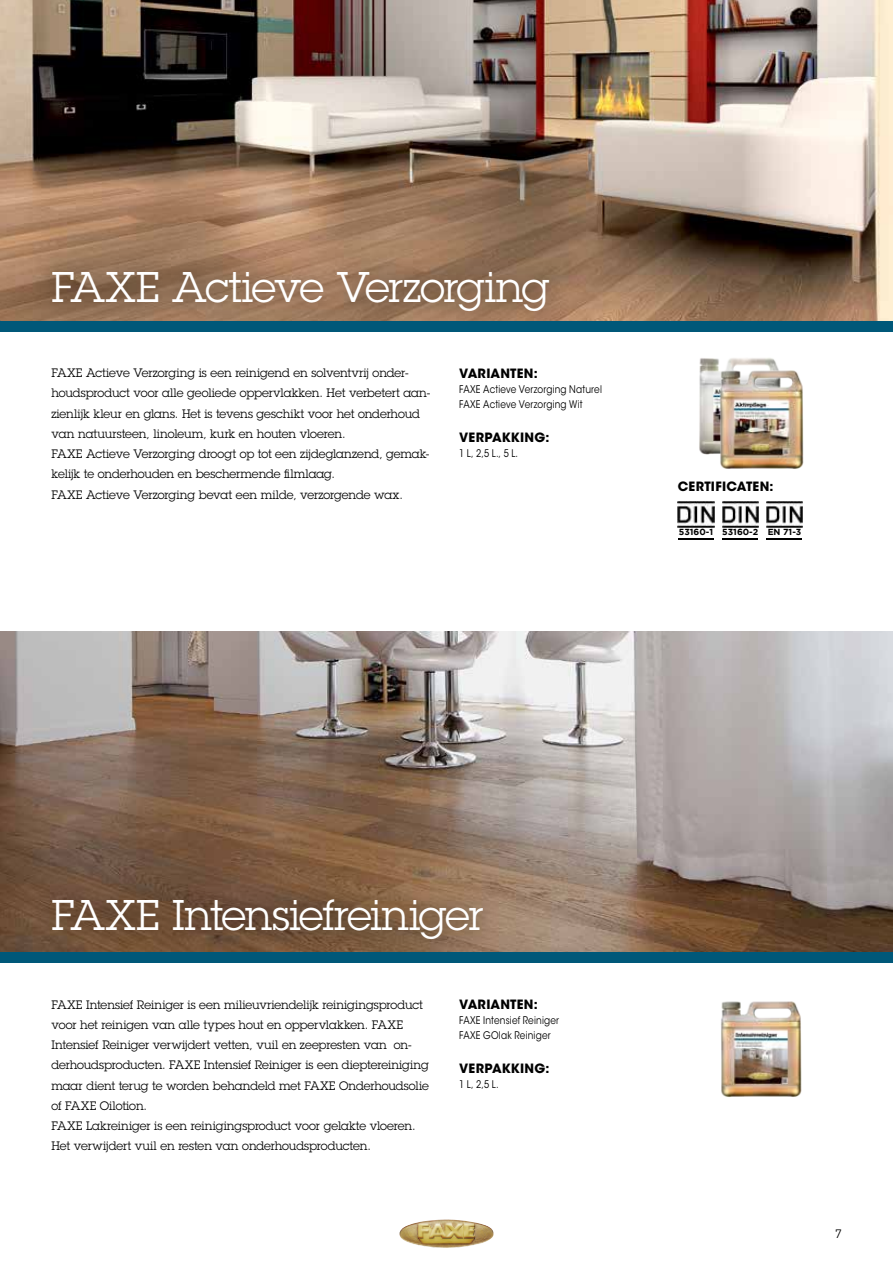
<style>
.page{position:relative;width:893px;height:1263px;background:#fff}
.page>*{position:absolute;margin:0;border:0;box-sizing:border-box;transform-origin:0 0}
.t1{font:42px "Lubalin Graph Std";letter-spacing:-.025em;color:#fff}
.t2{font:700 12.75px "ITC Avant Garde Std";letter-spacing:.01em;color:#000}
.t3{font:12px/20.2px "Lubalin Graph Std";letter-spacing:-.005em;color:#000}
.t4{font:10.5px/15px "ITC Avant Garde Std";letter-spacing:.02em;color:#000;scale:.85 1}
.t5{font:700 8.85px "Gotham";color:#000}
</style>
<div class="page">
<img style="left:0;top:631px;width:893px;height:321px">
<img style="left:0;top:0;width:893px;height:321px">
<img style="left:721px;top:1001px;width:81px;height:96px">
<div style="left:31px;top:248px;width:539px;height:85px;background:#000;opacity:.6"></div>
<div style="left:31px;top:876px;width:473px;height:86px;background:#000;opacity:.6"></div>
<div style="left:0;top:952px;width:893px;height:11px;background:#005879"></div>
<div style="left:0;top:321px;width:893px;height:10px;background:#005879"></div>
<img style="left:699px;top:358px;width:79px;height:97px">
<img style="left:717px;top:367px;width:87px;height:102px">
<img style="left:678px;top:501px;width:36px;height:26px">
<hr style="left:678px;top:538px;width:36px;height:2px;background:#000">
<img style="left:722px;top:501px;width:36px;height:26px">
<hr style="left:722px;top:538px;width:36px;height:2px;background:#000">
<img style="left:766px;top:501px;width:36px;height:26px">
<hr style="left:767px;top:538px;width:35px;height:2px;background:#000">
<img style="left:399px;top:1219px;width:95px;height:29px">
<h1 class="t1" style="left:51px;top:261px;width:500px">FAXE Actieve Verzorging</h1>
<p class="t3" style="left:51px;top:363px;width:380px">FAXE Actieve Verzorging is een reinigend en solventvrij onder&shy;houdsproduct voor alle geoliede oppervlakken. Het verbetert aan&shy;zienlijk kleur en glans. Het is tevens geschikt voor het onderhoud van natuursteen, linoleum, kurk en houten vloeren.<br>FAXE Actieve Verzorging droogt op tot een zijdeglanzend, gemak&shy;kelijk te onderhouden en beschermende filmlaag.<br>FAXE Actieve Verzorging bevat een milde, verzorgende wax.</p>
<p class="t2" style="left:459px;top:365px;width:80px">VARIANTEN:</p>
<p class="t4" style="left:459px;top:382px;width:169px">FAXE Actieve Verzorging Naturel<br>FAXE Actieve Verzorging Wit</p>
<p class="t2" style="left:459px;top:429px;width:92px">VERPAKKING:</p>
<p class="t4" style="left:459px;top:445px;width:71px">1 L, 2,5 L., 5 L.</p>
<p class="t2" style="left:678px;top:478px;width:97px">CERTIFICATEN:</p>
<p class="t5" style="left:679px;top:527px;width:124px">53160-1 53160-2 EN 71-3</p>
<h1 class="t1" style="left:51px;top:889px;width:434px">FAXE Intensiefreiniger</h1>
<p class="t3" style="left:51px;top:994px;width:379px">FAXE Intensief Reiniger is een milieuvriendelijk reinigingsproduct voor het reinigen van alle types hout en oppervlakken. FAXE Intensief Reiniger verwijdert vetten, vuil en zeepresten van on&shy;derhoudsproducten. FAXE Intensief Reiniger is een dieptereiniging maar dient terug te worden behandeld met FAXE Onderhoudsolie of FAXE Oilotion.<br>FAXE Lakreiniger is een reinigingsproduct voor gelakte vloeren.<br>Het verwijdert vuil en resten van onderhoudsproducten.</p>
<p class="t2" style="left:459px;top:996px;width:80px">VARIANTEN:</p>
<p class="t4" style="left:459px;top:1013px;width:119px">FAXE Intensief Reiniger<br>FAXE GOlak Reiniger</p>
<p class="t2" style="left:459px;top:1060px;width:92px">VERPAKKING:</p>
<p class="t4" style="left:459px;top:1077px;width:48px">1 L, 2,5 L.</p>
<p class="t3" style="left:835px;top:1223px;width:8px">7</p>
</div>
